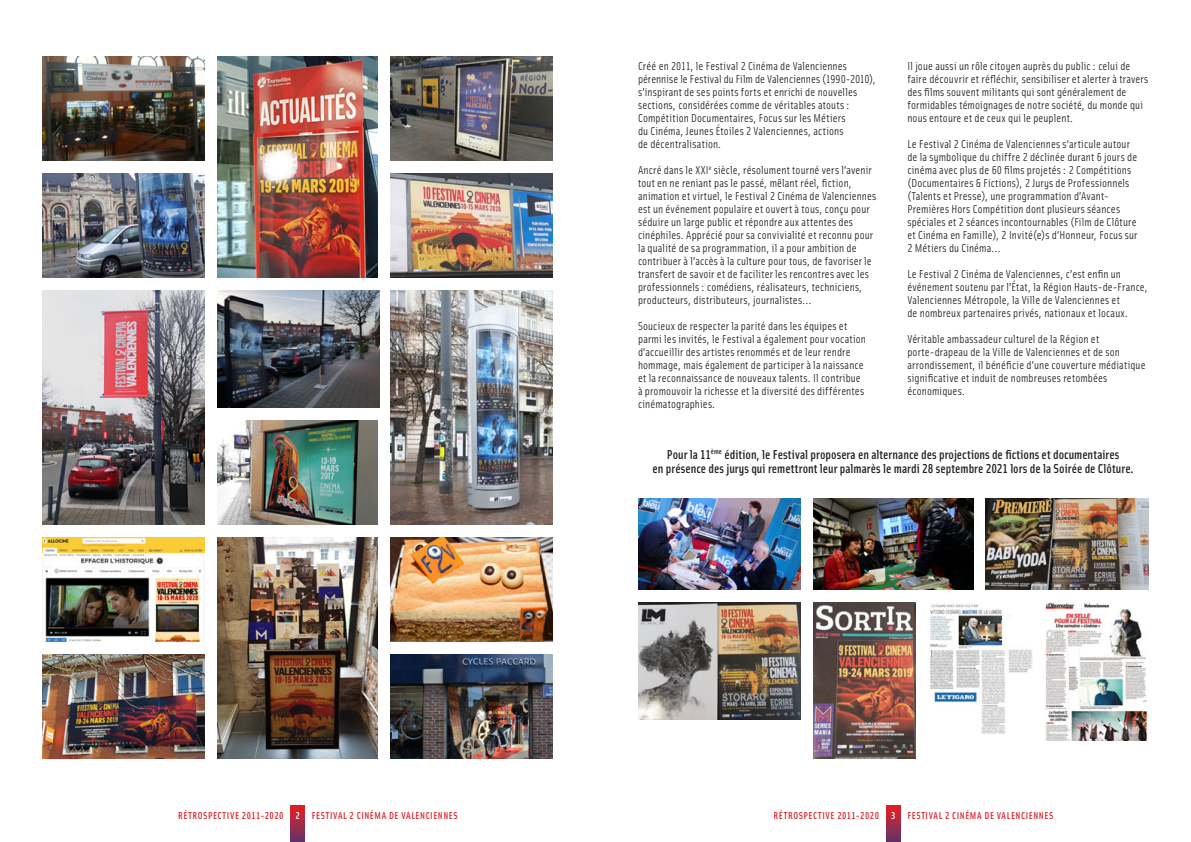
<style>
.page{position:relative;width:1191px;height:842px;background:#fff}
.page>*{position:absolute;margin:0;border:0;box-sizing:border-box;transform-origin:0 0}
.F2V_texte_11_5pt_13p{font:13px "Solex Medium Lining";color:#231f20}
.t1{font:11.5px/13px "Solex Regular Lining";letter-spacing:.01em;color:#231f20}
.t2{font:10px "Solex Medium Lining";letter-spacing:.055em;color:#da2128}
.s1{color:#fff}
</style>
<div class="page">
<svg style="left:291px;top:805px;width:14px;height:37px"></svg>
<svg style="left:886px;top:805px;width:14px;height:37px"></svg>
<img style="left:813px;top:603px;width:103px;height:156px">
<img style="left:391px;top:538px;width:162px;height:104px">
<img style="left:218px;top:291px;width:162px;height:117px">
<img style="left:218px;top:421px;width:160px;height:104px">
<img style="left:218px;top:57px;width:160px;height:221px">
<img style="left:43px;top:655px;width:162px;height:104px">
<img style="left:43px;top:174px;width:162px;height:104px">
<img style="left:391px;top:174px;width:162px;height:104px">
<img style="left:43px;top:291px;width:162px;height:234px">
<img style="left:391px;top:291px;width:162px;height:234px">
<img style="left:43px;top:538px;width:162px;height:104px">
<img style="left:43px;top:57px;width:162px;height:104px">
<img style="left:638px;top:499px;width:162px;height:91px">
<img style="left:218px;top:538px;width:160px;height:221px">
<img style="left:390px;top:655px;width:163px;height:104px">
<img style="left:813px;top:499px;width:160px;height:91px">
<img style="left:985px;top:499px;width:163px;height:91px">
<img style="left:391px;top:57px;width:162px;height:104px">
<img style="left:930px;top:604px;width:102px;height:130px">
<img style="left:1044px;top:603px;width:104px;height:138px">
<img style="left:638px;top:603px;width:162px;height:117px">
<p class="t1" style="left:638px;top:59px;width:239px">Créé en 2011, le Festival 2 Cinéma de Valenciennes pérennise le Festival du Film de Valenciennes (1990-2010), s’inspirant de ses points forts et enrichi de nouvelles sections, considérées comme de véritables atouts :<br>Compétition Documentaires, Focus sur les Métiers<br>du Cinéma, Jeunes Étoiles 2 Valenciennes, actions<br>de décentralisation.</p>
<p class="t1" style="left:638px;top:163px;width:240px">Ancré dans le XXI<sup>e</sup> siècle, résolument tourné vers l’avenir tout en ne reniant pas le passé, mêlant réel, fiction, animation et virtuel, le Festival 2 Cinéma de Valenciennes est un événement populaire et ouvert à tous, conçu pour séduire un large public et répondre aux attentes des cinéphiles. Apprécié pour sa convivialité et reconnu pour la qualité de sa programmation, il a pour ambition de contribuer à l’accès à la culture pour tous, de favoriser le transfert de savoir et de faciliter les rencontres avec les professionnels : comédiens, réalisateurs, techniciens, producteurs, distributeurs, journalistes…</p>
<p class="t1" style="left:638px;top:319px;width:229px">Soucieux de respecter la parité dans les équipes et parmi les invités, le Festival a également pour vocation d’accueillir des artistes renommés et de leur rendre hommage, mais également de participer à la naissance et la reconnaissance de nouveaux talents. Il contribue à promouvoir la richesse et la diversité des différentes cinématographies.</p>
<p class="t1" style="left:907px;top:59px;width:242px">Il joue aussi un rôle citoyen auprès du public : celui de faire découvrir et réfléchir, sensibiliser et alerter à travers des films souvent militants qui sont généralement de formidables témoignages de notre société, du monde qui nous entoure et de ceux qui le peuplent.</p>
<p class="t1" style="left:907px;top:137px;width:232px">Le Festival 2 Cinéma de Valenciennes s’articule autour de la symbolique du chiffre 2 déclinée durant 6 jours de cinéma avec plus de 60 films projetés : 2 Compétitions (Documentaires &amp; Fictions), 2 Jurys de Professionnels (Talents et Presse), une programmation d’Avant-Premières Hors Compétition dont plusieurs séances spéciales et 2 séances incontournables (Film de Clôture et Cinéma en Famille), 2 Invité(e)s d’Honneur, Focus sur 2 Métiers du Cinéma…</p>
<p class="t1" style="left:907px;top:267px;width:242px">Le Festival 2 Cinéma de Valenciennes, c’est enfin un événement soutenu par l’État, la Région Hauts-de-France, Valenciennes Métropole, la Ville de Valenciennes et<br>de nombreux partenaires privés, nationaux et locaux.</p>
<p class="t1" style="left:907px;top:332px;width:240px">Véritable ambassadeur culturel de la Région et porte-drapeau de la Ville de Valenciennes et de son arrondissement, il bénéficie d’une couverture médiatique significative et induit de nombreuses retombées économiques.</p>
<p class="F2V_texte_11_5pt_13p" style="left:667px;top:446px;width:454px">Pour la 11<sup>ème</sup> édition, le Festival proposera en alternance des projections de fictions et documentaires</p>
<p class="F2V_texte_11_5pt_13p" style="left:652px;top:460px;width:483px">en présence des jurys qui remettront leur palmarès le mardi 28 septembre 2021 lors de la Soirée de Clôture.</p>
<p class="t2" style="left:178px;top:809px;width:281px">RÉTROSPECTIVE 2011-2020 <span class="s1">2</span> FESTIVAL 2 CINÉMA DE VALENCIENNES</p>
<p class="t2" style="left:773px;top:809px;width:281px">RÉTROSPECTIVE 2011-2020 <span class="s1">3</span> FESTIVAL 2 CINÉMA DE VALENCIENNES</p>
</div>
